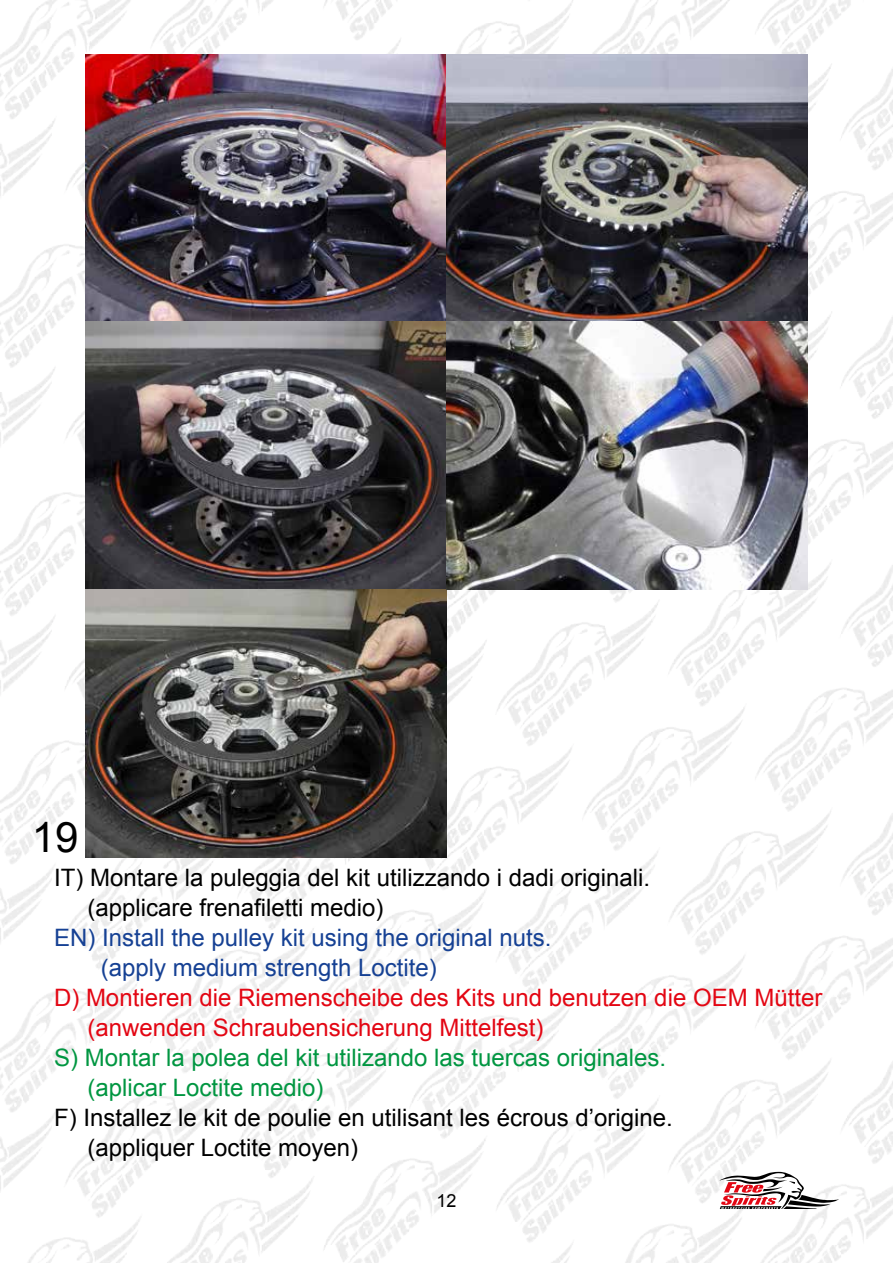
<style>
.page{position:relative;width:893px;height:1263px;background:#fff}
.page>*{position:absolute;margin:0;border:0;box-sizing:border-box;transform-origin:0 0}
.t1{font:42px "Arial";color:#000}
.t2{font:24px/30px "Arial";color:#000}
.t3{font:24px/30px "Arial";color:#e30613}
.t4{font:24px/30px "Arial";color:#009641}
.t5{font:24px/30px "Arial";color:#164194}
.t6{font:18px "Arial";color:#000}
</style>
<div class="page">
<img style="left:0;top:0;width:893px;height:1262px">
<svg style="left:719px;top:1172px;width:120px;height:37px"></svg>
<img style="left:85px;top:54px;width:723px;height:268px">
<img style="left:85px;top:322px;width:361px;height:536px">
<img style="left:446px;top:322px;width:362px;height:268px">
<h1 class="t1" style="left:32px;top:809px;width:48px">19</h1>
<p class="t2" style="left:87px;top:862px;width:564px;text-indent:-33px">IT) Montare la puleggia del kit utilizzando i dadi originali. (applicare frenafiletti medio)</p>
<p class="t5" style="left:101px;top:922px;width:452px;text-indent:-47px">EN) Install the pulley kit using the original nuts. (apply medium strength Loctite)</p>
<p class="t3" style="left:87px;top:982px;width:736px;text-indent:-33px">D) Montieren die Riemenscheibe des Kits und benutzen die OEM Mütter (anwenden Schraubensicherung Mittelfest)</p>
<p class="t4" style="left:87px;top:1042px;width:580px;text-indent:-33px">S) Montar la polea del kit utilizando las tuercas originales. (aplicar Loctite medio)</p>
<p class="t2" style="left:87px;top:1102px;width:587px;text-indent:-33px">F) Installez le kit de poulie en utilisant les écrous d’origine. (appliquer Loctite moyen)</p>
<p class="t6" style="left:436px;top:1189px;width:22px">12</p>
</div>
